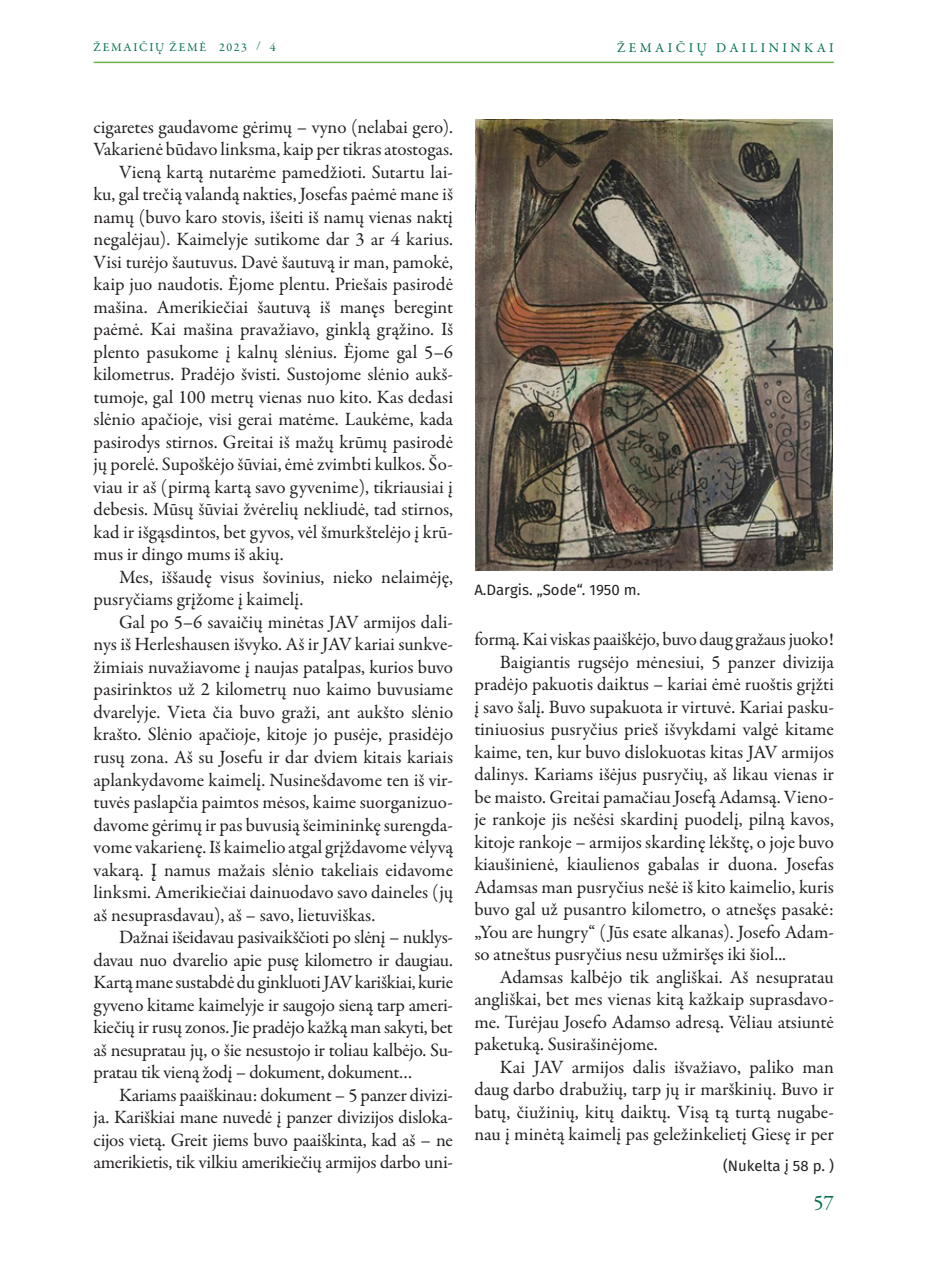
<style>
.page{position:relative;width:936px;height:1276px;background:#fff}
.page>*{position:absolute;margin:0;border:0;box-sizing:border-box;transform-origin:0 0}
.t1{font:21px "Garamond Premr Pro";color:#017045}
.tekstas{font:18.9px/22.5px "Garamond Premr Pro";letter-spacing:-.005em;color:#231f20;text-align:justify}
.parašas{font:15px "Fira Sans";color:#231f20}
.nukelta{font:15px "Fira Sans";color:#231f20}
.t2{font:13.5px "Garamond Premr Pro";letter-spacing:.25em;color:#017045}
.t3{font:12px "Garamond Premr Pro";letter-spacing:.14em;color:#017045}
</style>
<div class="page">
<hr style="left:94px;top:62px;width:739px;height:1px;background:#6fb048">
<img style="left:475px;top:119px;width:357px;height:452px">
<p class="t3" style="left:94px;top:40px;width:155px">ŽEMAIČIŲ ŽEMĖ 2023</p>
<p class="t2" style="left:617px;top:39px;width:218px">ŽEMAIČIŲ DAILININKAI</p>
<p class="t3" style="left:256px;top:39px;width:21px">/ 4</p>
<p class="tekstas" style="left:94px;top:116px;width:361px">cigaretes gaudavome gėrimų – vyno (nelabai gero).<br>Vakarienė būdavo linksma, kaip per tikras atostogas.</p>
<p class="tekstas" style="left:94px;top:161px;width:361px;text-indent:26px">Vieną kartą nutarėme pamedžioti. Sutartu lai&shy;ku, gal trečią valandą nakties, Josefas paėmė mane iš namų (buvo karo stovis, išeiti iš namų vienas naktį negalėjau). Kaimelyje sutikome dar 3 ar 4 karius.<br>Visi turėjo šautuvus. Davė šautuvą ir man, pamokė, kaip juo naudotis. Ėjome plentu. Priešais pasirodė mašina. Amerikiečiai šautuvą iš manęs beregint paėmė. Kai mašina pravažiavo, ginklą grąžino. Iš plento pasukome į kalnų slėnius. Ėjome gal 5–6 kilometrus. Pradėjo švisti. Sustojome slėnio aukš&shy;tumoje, gal 100 metrų vienas nuo kito. Kas dedasi slėnio apačioje, visi gerai matėme. Laukėme, kada pasirodys stirnos. Greitai iš mažų krūmų pasirodė jų porelė. Supoškėjo šūviai, ėmė zvimbti kulkos. Šo&shy;viau ir aš (pirmą kartą savo gyvenime), tikriausiai į debesis. Mūsų šūviai žvėrelių nekliudė, tad stirnos, kad ir išgąsdintos, bet gyvos, vėl šmurkštelėjo į krū&shy;mus ir dingo mums iš akių.</p>
<p class="tekstas" style="left:94px;top:566px;width:361px;text-indent:26px">Mes, iššaudę visus šovinius, nieko nelaimėję, pusryčiams grįžome į kaimelį.</p>
<p class="tekstas" style="left:94px;top:611px;width:361px;text-indent:26px">Gal po 5–6 savaičių minėtas JAV armijos dali&shy;nys iš Herleshausen išvyko. Aš ir JAV kariai sunkve&shy;žimiais nuvažiavome į naujas patalpas, kurios buvo pasirinktos už 2 kilometrų nuo kaimo buvusiame dvarelyje. Vieta čia buvo graži, ant aukšto slėnio krašto. Slėnio apačioje, kitoje jo pusėje, prasidėjo rusų zona. Aš su Josefu ir dar dviem kitais kariais aplankydavome kaimelį. Nusinešdavome ten iš vir&shy;tuvės paslapčia paimtos mėsos, kaime suorganizuo&shy;davome gėrimų ir pas buvusią šeimininkę surengda&shy;vome vakarienę. Iš kaimelio atgal grįždavome vėlyvą vakarą. Į namus mažais slėnio takeliais eidavome linksmi. Amerikiečiai dainuodavo savo daineles (jų aš nesuprasdavau), aš – savo, lietuviškas.</p>
<p class="tekstas" style="left:94px;top:926px;width:361px;text-indent:26px">Dažnai išeidavau pasivaikščioti po slėnį – nuklys&shy;davau nuo dvarelio apie pusę kilometro ir daugiau.<br>Kartą mane sustabdė du ginkluoti JAV kariškiai, kurie gyveno kitame kaimelyje ir saugojo sieną tarp ameri&shy;kiečių ir rusų zonos. Jie pradėjo kažką man sakyti, bet aš nesupratau jų, o šie nesustojo ir toliau kalbėjo. Su&shy;pratau tik vieną žodį – dokument, dokument…</p>
<p class="tekstas" style="left:94px;top:1084px;width:361px;text-indent:26px">Kariams paaiškinau: dokument – 5 panzer divizi&shy;ja. Kariškiai mane nuvedė į panzer divizijos disloka&shy;cijos vietą. Greit jiems buvo paaiškinta, kad aš – ne amerikietis, tik vilkiu amerikiečių armijos darbo uni-</p>
<p class="parašas" style="left:474px;top:579px;width:167px">A.Dargis. „Sode“. 1950 m.</p>
<p class="tekstas" style="left:474px;top:628px;width:361px">formą. Kai viskas paaiškėjo, buvo daug gražaus juoko!</p>
<p class="tekstas" style="left:474px;top:651px;width:361px;text-indent:26px">Baigiantis rugsėjo mėnesiui, 5 panzer divizija pradėjo pakuotis daiktus – kariai ėmė ruoštis grįžti į savo šalį. Buvo supakuota ir virtuvė. Kariai pasku&shy;tiniuosius pusryčius prieš išvykdami valgė kitame kaime, ten, kur buvo dislokuotas kitas JAV armijos dalinys. Kariams išėjus pusryčių, aš likau vienas ir be maisto. Greitai pamačiau Josefą Adamsą. Vieno&shy;je rankoje jis nešėsi skardinį puodelį, pilną kavos, kitoje rankoje – armijos skardinę lėkštę, o joje buvo kiaušinienė, kiaulienos gabalas ir duona. Josefas Adamsas man pusryčius nešė iš kito kaimelio, kuris buvo gal už pusantro kilometro, o atnešęs pasakė: „You are hungry“ ( Jūs esate alkanas). Josefo Adam&shy;so atneštus pusryčius nesu užmiršęs iki šiol...</p>
<p class="tekstas" style="left:474px;top:966px;width:361px;text-indent:26px">Adamsas kalbėjo tik angliškai. Aš nesupratau angliškai, bet mes vienas kitą kažkaip suprasdavo&shy;me. Turėjau Josefo Adamso adresą. Vėliau atsiuntė paketuką. Susirašinėjome.</p>
<p class="tekstas" style="left:474px;top:1056px;width:361px;text-indent:26px">Kai JAV armijos dalis išvažiavo, paliko man daug darbo drabužių, tarp jų ir marškinių. Buvo ir batų, čiužinių, kitų daiktų. Visą tą turtą nugabe&shy;nau į minėtą kaimelį pas geležinkelietį Giesę ir per</p>
<p class="nukelta" style="left:723px;top:1155px;width:112px">(Nukelta į 58 p. )</p>
<p class="t1" style="left:813px;top:1189px;width:22px">57</p>
</div>
